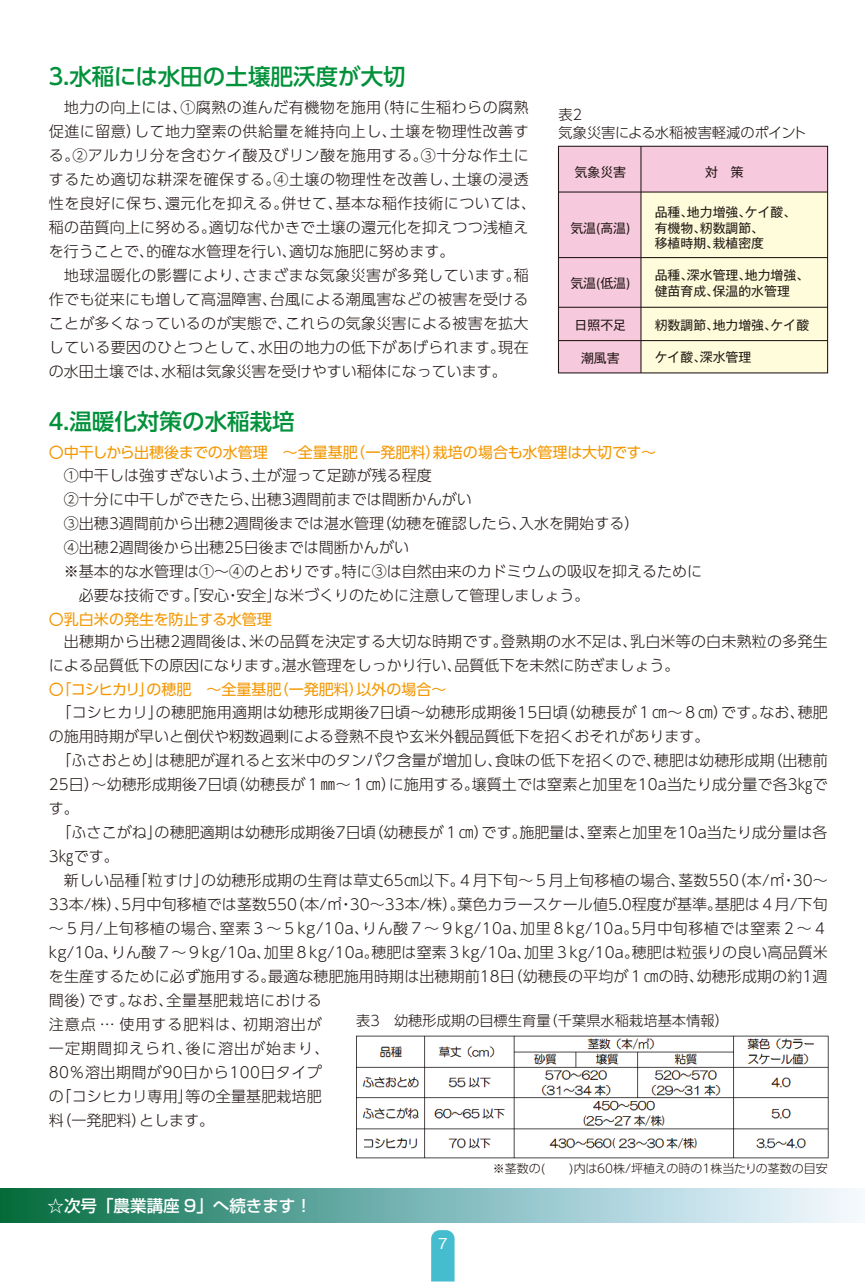
<style>
.page{position:relative;width:865px;height:1282px;background:#fff}
.page>*{position:absolute;margin:0;border:0;box-sizing:border-box;transform-origin:0 0}
.t1{font:500 22.5px "UD Shin Go Pro";color:#00913a}
.t2{font:500 16.5px "Shin Go Pro";color:#fff}
.t3{font:300 15px/24px "UD Shin Go Pro";letter-spacing:.005em;color:#221815}
.t4{font:300 15px/24px "UD Shin Go Pro";letter-spacing:.03em;color:#221815}
.t5{font:15px "UD Shin Go Pro";color:#f39700}
.t6{font:300 15px "UD Shin Go Pro";letter-spacing:.035em;color:#221815}
.t7{font:300 15px "UD Shin Go Pro";letter-spacing:.07em;color:#221815}
.t8{font:300 15px "UD Shin Go Pro";letter-spacing:.06em;color:#221815}
.t9{font:500 15px "Gothic BBB Pro";color:#fff}
.t10{font:300 14.25px/18px "UD Shin Go Pro";color:#221815}
.t11{font:12.9px/15.8px "Gothic MB101 Pro";color:#221815}
.t12{font:300 12px "UD Shin Go Pro";color:#221815}
</style>
<div class="page">
<svg style="left:0;top:1189px;width:859px;height:33px;background:#7bb5ae"></svg>
<div style="left:619px;top:192px;width:208px;height:181px;background:#fffcdb"></div>
<div style="left:558px;top:146px;width:82px;height:227px;background:#f7c9dd"></div>
<div style="left:574px;top:146px;width:252px;height:46px;background:#f7c9dd"></div>
<div style="left:557px;top:146px;width:270px;height:227px;border:1px solid #221815"></div>
<hr style="left:558px;top:191px;width:269px;height:2px;background:#221815">
<hr style="left:558px;top:257px;width:269px;height:1px;background:#221815">
<hr style="left:558px;top:307px;width:269px;height:1px;background:#221815">
<hr style="left:558px;top:340px;width:269px;height:1px;background:#221815">
<hr style="left:640px;top:146px;width:1px;height:227px;background:#221815">
<img style="left:356px;top:1035px;width:472px;height:124px">
<svg style="left:431px;top:1230px;width:23px;height:51px"></svg>
<h1 class="t1" style="left:45px;top:58px;width:362px">３.水稲には水田の土壌肥沃度が大切</h1>
<p class="t4" style="left:49px;top:95px;width:488px;text-indent:15px">地力の向上には、①腐熟の進んだ有機物を施用（特に生稲わらの腐熟促進に留意）して地力窒素の供給量を維持向上し、土壌を物理性改善する。②アルカリ分を含むケイ酸及びリン酸を施用する。③十分な作土にするため適切な耕深を確保する。④土壌の物理性を改善し、土壌の浸透性を良好に保ち、還元化を抑える。併せて、基本な稲作技術については、稲の苗質向上に努める。適切な代かきで土壌の還元化を抑えつつ浅植えを行うことで、的確な水管理を行い、適切な施肥に努めます。</p>
<p class="t3" style="left:49px;top:263px;width:481px;text-align:justify;text-indent:15px">地球温暖化の影響により、さまざまな気象災害が多発しています。稲作でも従来にも増して高温障害、台風による潮風害などの被害を受けることが多くなっているのが実態で、これらの気象災害による被害を拡大している要因のひとつとして、水田の地力の低下があげられます。現在の水田土壌では、水稲は気象災害を受けやすい稲体になっています。</p>
<h1 class="t1" style="left:45px;top:403px;width:251px">４.温暖化対策の水稲栽培</h1>
<p class="t5" style="left:49px;top:440px;width:608px">〇中干しから出穂後までの水管理　～全量基肥（一発肥料）栽培の場合も水管理は大切です～</p>
<p class="t3" style="left:64px;top:462px;width:639px">①中干しは強すぎないよう、土が湿って足跡が残る程度<br>②十分に中干しができたら、出穂3週間前までは間断かんがい<br>③出穂3週間前から出穂2週間後までは湛水管理（幼穂を確認したら、入水を開始する）<br>④出穂2週間後から出穂25日後までは間断かんがい<br>※基本的な水管理は①～④のとおりです。特に③は自然由来のカドミウムの吸収を抑えるために　必要な技術です。「安心・安全」な米づくりのために注意して管理しましょう。</p>
<p class="t5" style="left:49px;top:607px;width:224px">〇乳白米の発生を防止する水管理</p>
<p class="t3" style="left:49px;top:629px;width:780px;text-indent:15px">出穂期から出穂2週間後は、米の品質を決定する大切な時期です。登熟期の水不足は、乳白米等の白未熟粒の多発生による品質低下の原因になります。湛水管理をしっかり行い、品質低下を未然に防ぎましょう。</p>
<p class="t5" style="left:49px;top:677px;width:399px">〇「コシヒカリ」の穂肥　～全量基肥（一発肥料）以外の場合～</p>
<p class="t3" style="left:56px;top:699px;width:772px">「コシヒカリ」の穂肥施用適期は幼穂形成期後7日頃～幼穂形成期後15日頃（幼穂長が１㎝～８㎝）です。なお、穂肥</p>
<p class="t3" style="left:49px;top:723px;width:661px">の施用時期が早いと倒伏や籾数過剰による登熟不良や玄米外観品質低下を招くおそれがあります。</p>
<p class="t3" style="left:56px;top:747px;width:772px">「ふさおとめ」は穂肥が遅れると玄米中のタンパク含量が増加し、食味の低下を招くので、穂肥は幼穂形成期（出穂前</p>
<p class="t3" style="left:49px;top:771px;width:780px">25日）～幼穂形成期後7日頃（幼穂長が１㎜～１㎝）に施用する。壌質土では窒素と加里を10a当たり成分量で各3㎏で</p>
<p class="t3" style="left:49px;top:795px;width:31px">す。</p>
<p class="t3" style="left:56px;top:819px;width:772px">「ふさこがね」の穂肥適期は幼穂形成期後7日頃（幼穂長が１㎝）です。施肥量は、窒素と加里を10a当たり成分量は各</p>
<p class="t3" style="left:49px;top:843px;width:71px">3㎏です。</p>
<p class="t3" style="left:64px;top:867px;width:765px">新しい品種「粒すけ」の幼穂形成期の生育は草丈65㎝以下。４月下旬～５月上旬移植の場合、茎数550（本/㎡・30～</p>
<p class="t3" style="left:49px;top:891px;width:779px">33本/株）、5月中旬移植では茎数550（本/㎡・30～33本/株）。葉色カラースケール値5.0程度が基準。基肥は４月/下旬</p>
<p class="t4" style="left:49px;top:915px;width:779px">～５月/上旬移植の場合、窒素３～５kg/10a、りん酸７～９kg/10a、加里８kg/10a。5月中旬移植では窒素２～４</p>
<p class="t3" style="left:49px;top:939px;width:780px">kg/10a、りん酸７～９kg/10a、加里８kg/10a。穂肥は窒素３kg/10a、加里３kg/10a。穂肥は粒張りの良い高品質米</p>
<p class="t3" style="left:49px;top:963px;width:779px">を生産するために必ず施用する。最適な穂肥施用時期は出穂期前18日（幼穂長の平均が１㎝の時、幼穂形成期の約1週</p>
<p class="t6" style="left:49px;top:988px;width:274px">間後）です。なお、全量基肥栽培における</p>
<p class="t8" style="left:49px;top:1012px;width:274px">注意点 … 使用する肥料は、初期溶出が</p>
<p class="t7" style="left:49px;top:1036px;width:282px">一定期間抑えられ、後に溶出が始まり、</p>
<p class="t4" style="left:49px;top:1059px;width:274px">80％溶出期間が90日から100日タイプ</p>
<p class="t3" style="left:49px;top:1083px;width:274px">の「コシヒカリ専用」等の全量基肥栽培肥</p>
<p class="t3" style="left:49px;top:1107px;width:167px">料（一発肥料）とします。</p>
<p class="t10" style="left:558px;top:105px;width:250px">表2<br>気象災害による水稲被害軽減のポイント</p>
<p class="t11" style="left:574px;top:162px;width:53px">気象災害</p>
<p class="t11" style="left:704px;top:163px;width:40px">対　策</p>
<p class="t11" style="left:654px;top:202px;width:143px">品種、地力増強、ケイ酸、有機物、籾数調節、<br>移植時期、栽植密度</p>
<p class="t11" style="left:654px;top:265px;width:156px">品種、深水管理、地力増強、健苗育成、保温的水管理</p>
<p class="t11" style="left:654px;top:315px;width:156px">籾数調節、地力増強、ケイ酸</p>
<p class="t11" style="left:654px;top:347px;width:98px">ケイ酸、深水管理</p>
<p class="t11" style="left:570px;top:218px;width:61px">気温(高温)</p>
<p class="t11" style="left:570px;top:273px;width:61px">気温(低温)</p>
<p class="t11" style="left:574px;top:315px;width:53px">日照不足</p>
<p class="t11" style="left:580px;top:348px;width:40px">潮風害</p>
<p class="t10" style="left:356px;top:1011px;width:374px">表3　幼穂形成期の目標生育量（千葉県水稲栽培基本情報）</p>
<p class="t2" style="left:48px;top:1193px;width:266px">☆次号「農業講座 9」へ続きます！</p>
<p class="t9" style="left:438px;top:1231px;width:11px">7</p>
<p class="t12" style="left:492px;top:1158px;width:336px">※茎数の(　　)内は60株/坪植えの時の1株当たりの茎数の目安</p>
</div>
